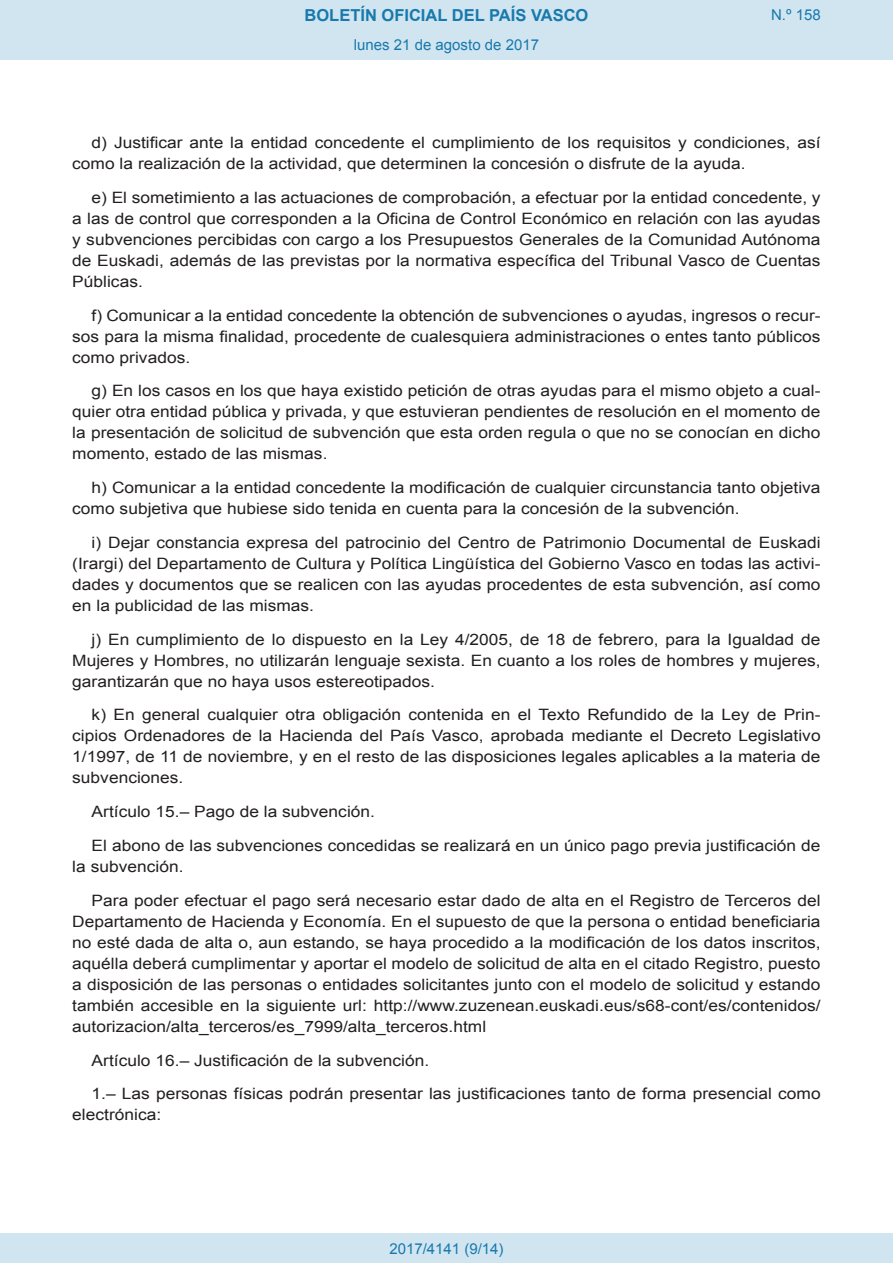
<style>
.page{position:relative;width:893px;height:1263px;background:#fff}
.page>*{position:absolute;margin:0;border:0;box-sizing:border-box;transform-origin:0 0}
.t1{font:700 16.5px "Arial";color:#1879ad}
.BOPVDetalle{font:15.6px/21px "Arial";color:#231f20;text-align:justify;scale:1.11 1}
.Paginacion_Centro{font:15px "Arial";color:#1879ad}
</style>
<div class="page">
<div style="left:0;top:0;width:893px;height:60px;background:#d0e5f0"></div>
<div style="left:0;top:1233px;width:893px;height:30px;background:#d0e5f0"></div>
<p class="t1" style="left:305px;top:4px;width:285px">BOLETÍN OFICIAL DEL PAÍS VASCO</p>
<p class="Paginacion_Centro" style="left:354px;top:35px;width:187px">lunes 21 de agosto de 2017</p>
<p class="Paginacion_Centro" style="left:771px;top:5px;width:51px">N.º 158</p>
<p class="BOPVDetalle" style="left:72px;top:132px;width:676px;text-indent:19px">d) Justificar ante la entidad concedente el cumplimiento de los requisitos y condiciones, así como la realización de la actividad, que determinen la concesión o disfrute de la ayuda.</p>
<p class="BOPVDetalle" style="left:72px;top:187px;width:676px;text-indent:19px">e) El sometimiento a las actuaciones de comprobación, a efectuar por la entidad concedente, y a las de control que corresponden a la Oficina de Control Económico en relación con las ayudas y subvenciones percibidas con cargo a los Presupuestos Generales de la Comunidad Autónoma de Euskadi, además de las previstas por la normativa específica del Tribunal Vasco de Cuentas Públicas.</p>
<p class="BOPVDetalle" style="left:72px;top:305px;width:676px;text-indent:19px">f) Comunicar a la entidad concedente la obtención de subvenciones o ayudas, ingresos o recur&shy;sos para la misma finalidad, procedente de cualesquiera administraciones o entes tanto públicos como privados.</p>
<p class="BOPVDetalle" style="left:72px;top:381px;width:676px;text-indent:19px">g) En los casos en los que haya existido petición de otras ayudas para el mismo objeto a cual&shy;quier otra entidad pública y privada, y que estuvieran pendientes de resolución en el momento de la presentación de solicitud de subvención que esta orden regula o que no se conocían en dicho momento, estado de las mismas.</p>
<p class="BOPVDetalle" style="left:72px;top:477px;width:676px;text-indent:19px">h) Comunicar a la entidad concedente la modificación de cualquier circunstancia tanto objetiva como subjetiva que hubiese sido tenida en cuenta para la concesión de la subvención.</p>
<p class="BOPVDetalle" style="left:72px;top:532px;width:676px;text-indent:19px">i) Dejar constancia expresa del patrocinio del Centro de Patrimonio Documental de Euskadi (Irargi) del Departamento de Cultura y Política Lingüística del Gobierno Vasco en todas las activi&shy;dades y documentos que se realicen con las ayudas procedentes de esta subvención, así como en la publicidad de las mismas.</p>
<p class="BOPVDetalle" style="left:72px;top:629px;width:676px;text-indent:19px">j) En cumplimiento de lo dispuesto en la Ley 4/2005, de 18 de febrero, para la Igualdad de Mujeres y Hombres, no utilizarán lenguaje sexista. En cuanto a los roles de hombres y mujeres, garantizarán que no haya usos estereotipados.</p>
<p class="BOPVDetalle" style="left:72px;top:705px;width:676px;text-indent:19px">k) En general cualquier otra obligación contenida en el Texto Refundido de la Ley de Prin&shy;cipios Ordenadores de la Hacienda del País Vasco, aprobada mediante el Decreto Legislativo 1/1997, de 11 de noviembre, y en el resto de las disposiciones legales aplicables a la materia de subvenciones.</p>
<p class="BOPVDetalle" style="left:92px;top:801px;width:257px">Artículo 15.– Pago de la subvención.</p>
<p class="BOPVDetalle" style="left:72px;top:835px;width:675px;text-indent:19px">El abono de las subvenciones concedidas se realizará en un único pago previa justificación de la subvención.</p>
<p class="BOPVDetalle" style="left:72px;top:890px;width:676px;text-indent:19px">Para poder efectuar el pago será necesario estar dado de alta en el Registro de Terceros del Departamento de Hacienda y Economía. En el supuesto de que la persona o entidad beneficiaria no esté dada de alta o, aun estando, se haya procedido a la modificación de los datos inscritos, aquélla deberá cumplimentar y aportar el modelo de solicitud de alta en el citado Registro, puesto a disposición de las personas o entidades solicitantes junto con el modelo de solicitud y estando también accesible en la siguiente url: http://www.zuzenean.euskadi.eus/s68-cont/es/contenidos/ autorizacion/alta_terceros/es_7999/alta_terceros.html</p>
<p class="BOPVDetalle" style="left:92px;top:1050px;width:306px">Artículo 16.– Justificación de la subvención.</p>
<p class="BOPVDetalle" style="left:72px;top:1083px;width:676px;text-indent:19px">1.– Las personas físicas podrán presentar las justificaciones tanto de forma presencial como electrónica:</p>
<p class="Paginacion_Centro" style="left:389px;top:1238px;width:116px">2017/4141 (9/14)</p>
</div>
